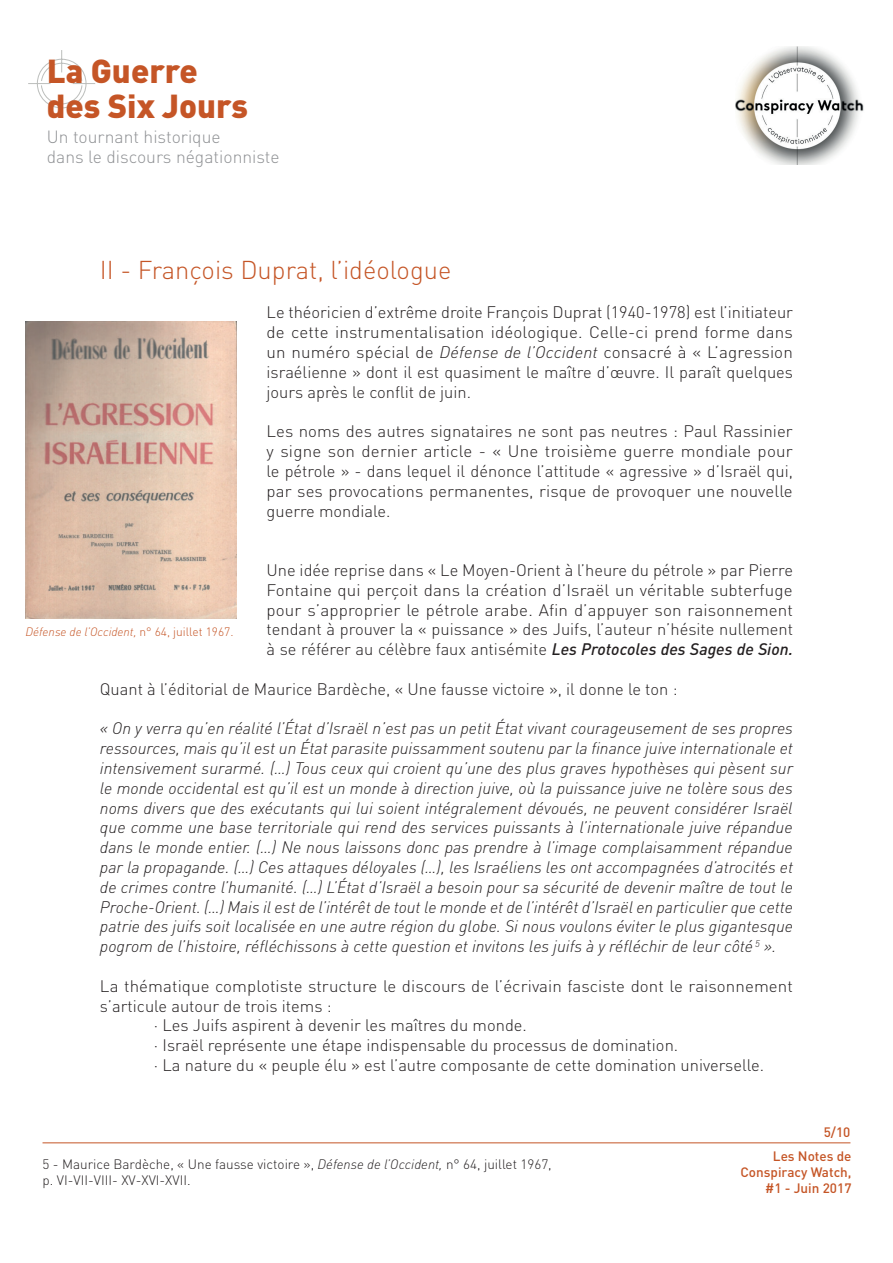
<style>
.page{position:relative;width:893px;height:1263px;background:#fff}
.page>*{position:absolute;margin:0;border:0;box-sizing:border-box;transform-origin:0 0}
.t1{font:900 32.85px/34.8px "DIN Pro";color:#c55526}
.t2{font:300 25.5px "DIN Pro";color:#c55526}
.t3{font:300 17.4px/20.4px "DIN Pro";color:#8f9194}
.t4{font:300 16.5px/19.8px "DIN Pro";color:#231f20;text-align:justify}
.t5{font:italic 300 16.5px/19.8px "DIN Pro";color:#231f20;text-align:justify}
.t6{font:300 13.5px/16.2px "DIN Pro";color:#231f20}
.t7{font:500 13.5px/16.2px "DIN Pro";color:#c55526;text-align:right}
.t8{font:italic 300 12px "DIN Pro";color:#c55526}
.s1{font-style:italic}
.s2{font-weight:500;font-style:italic}
.s3{font-style:normal}
</style>
<div class="page">
<hr style="left:43px;top:1142px;width:807px;height:1px;background:#c55526">
<img style="left:26px;top:321px;width:211px;height:297px">
<svg style="left:28px;top:50px;width:68px;height:67px"></svg>
<img style="left:735px;top:47px;width:129px;height:118px">
<h1 class="t1" style="left:47px;top:52px;width:203px">La Guerre des Six Jours</h1>
<p class="t3" style="left:47px;top:126px;width:234px">Un tournant historique<br>dans le discours négationniste</p>
<h2 class="t2" style="left:100px;top:254px;width:353px">II - François Duprat, l’idéologue</h2>
<p class="t4" style="left:267px;top:302px;width:528px">Le théoricien d’extrême droite François Duprat (1940-1978) est l’initiateur de cette instrumentalisation idéologique. Celle-ci prend forme dans un numéro spécial de <span class="s1">Défense de l’Occident</span> consacré à « L’agression israélienne » dont il est quasiment le maître d’œuvre. Il paraît quelques jours après le conflit de juin.</p>
<p class="t4" style="left:267px;top:421px;width:528px">Les noms des autres signataires ne sont pas neutres : Paul Rassinier y signe son dernier article - « Une troisième guerre mondiale pour le pétrole » - dans lequel il dénonce l’attitude « agressive » d’Israël qui, par ses provocations permanentes, risque de provoquer une nouvelle guerre mondiale.</p>
<p class="t4" style="left:267px;top:560px;width:528px">Une idée reprise dans « Le Moyen-Orient à l’heure du pétrole » par Pierre Fontaine qui perçoit dans la création d’Israël un véritable subterfuge pour s’approprier le pétrole arabe. Afin d’appuyer son raisonnement tendant à prouver la « puissance » des Juifs, l’auteur n’hésite nullement à se référer au célèbre faux antisémite <span class="s2">Les Protocoles des Sages de Sion.</span></p>
<p class="t4" style="left:100px;top:679px;width:579px">Quant à l’éditorial de Maurice Bardèche, « Une fausse victoire », il donne le ton :</p>
<p class="t5" style="left:100px;top:718px;width:695px">« On y verra qu’en réalité l’État d’Israël n’est pas un petit État vivant courageusement de ses propres ressources, mais qu’il est un État parasite puissamment soutenu par la finance juive internationale et intensivement surarmé. (…) Tous ceux qui croient qu’une des plus graves hypothèses qui pèsent sur le monde occidental est qu’il est un monde à direction juive, où la puissance juive ne tolère sous des noms divers que des exécutants qui lui soient intégralement dévoués, ne peuvent considérer Israël que comme une base territoriale qui rend des services puissants à l’internationale juive répandue dans le monde entier. (…) Ne nous laissons donc pas prendre à l’image complaisamment répandue par la propagande. (…) Ces attaques déloyales (…), les Israéliens les ont accompagnées d’atrocités et de crimes contre l’humanité. (…) L’État d’Israël a besoin pour sa sécurité de devenir maître de tout le Proche-Orient. (…) Mais il est de l’intérêt de tout le monde et de l’intérêt d’Israël en particulier que cette patrie des juifs soit localisée en une autre région du globe. Si nous voulons éviter le plus gigantesque pogrom de l’histoire, réfléchissons à cette question et invitons les juifs à y réfléchir de leur côté <sup>5</sup> ».</p>
<p class="t4" style="left:100px;top:976px;width:694px">La thématique complotiste structure le discours de l’écrivain fasciste dont le raisonnement</p>
<p class="t4" style="left:100px;top:995px;width:233px">s’articule autour de trois items :</p>
<p class="t4" style="left:154px;top:1015px;width:374px">· Les Juifs aspirent à devenir les maîtres du monde.</p>
<p class="t4" style="left:154px;top:1035px;width:526px">· Israël représente une étape indispensable du processus de domination.</p>
<p class="t4" style="left:154px;top:1055px;width:612px">· La nature du « peuple élu » est l’autre composante de cette domination universelle.</p>
<p class="t8" style="left:26px;top:625px;width:210px">Défense de l’Occident, <span class="s3">n° 64, juillet 1967.</span></p>
<p class="t7" style="left:824px;top:1124px;width:28px">5/10</p>
<p class="t6" style="left:43px;top:1156px;width:511px">5 - Maurice Bardèche, « Une fausse victoire », <span class="s1">Défense de l’Occident,</span> n° 64, juillet 1967, p. VI-VII-VIII- XV-XVI-XVII.</p>
<p class="t7" style="left:740px;top:1147px;width:113px">Les Notes de<br>Conspiracy Watch, #1 - Juin 2017</p>
</div>
